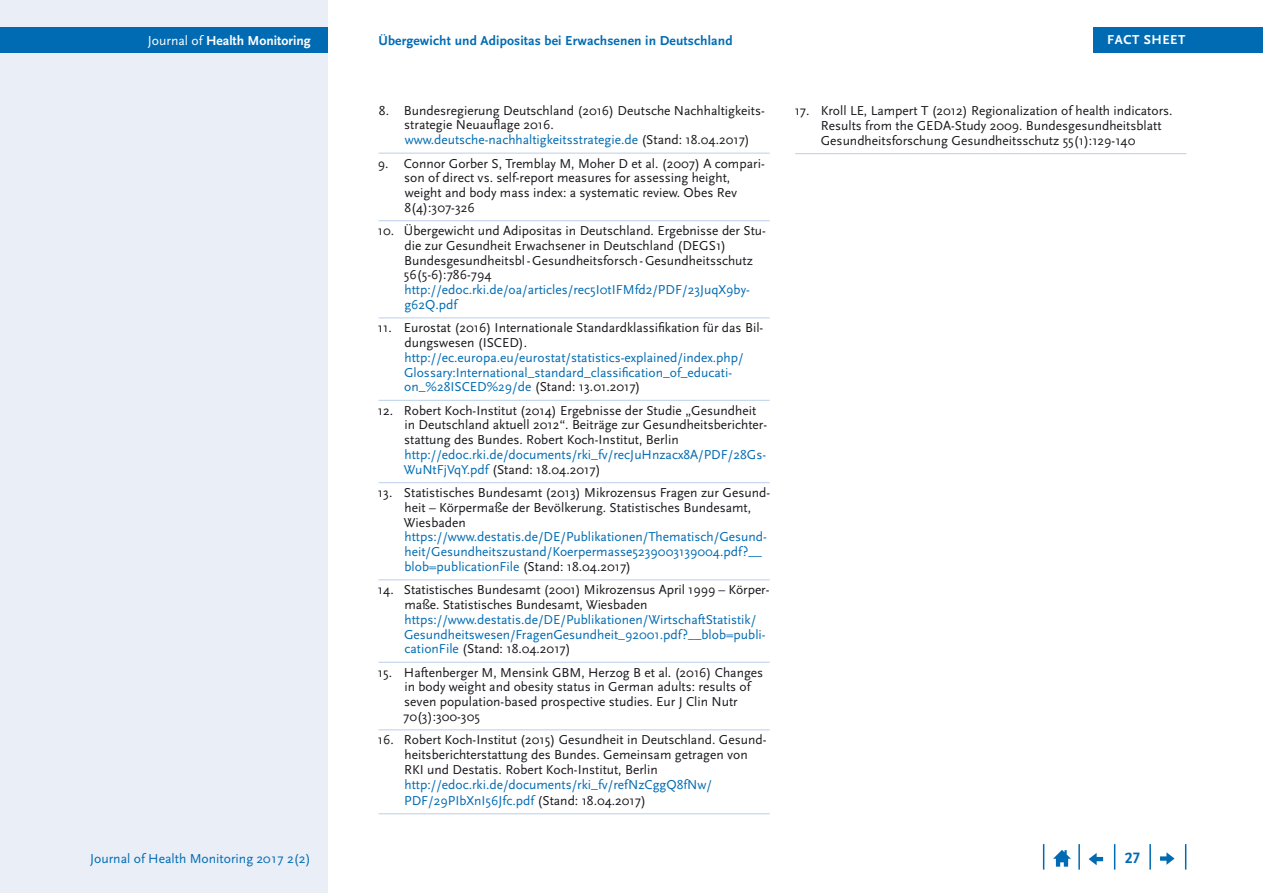
<style>
.page{position:relative;width:1263px;height:893px;background:#fff}
.page>*{position:absolute;margin:0;border:0;box-sizing:border-box;transform-origin:0 0}
.t1{font:700 15.75px "Scala Sans Pro";color:#006bb3}
.t2{font:700 13.65px "Scala Sans Pro";letter-spacing:.01em;color:#006bb3}
.t3{font:13.65px "Scala Sans Pro";color:#006bb3}
.t4{font:700 13.65px "Scala Sans Pro";color:#fff}
.Literaturverzeichnis{font:13.5px/14.7px "Scala Sans Pro";color:#1a171c}
.Literaturverzeichnis-2{font:13.5px/14.7px "Scala Sans Pro";color:#006bb3}
.t5{font:700 13.5px "Scala Sans Pro";letter-spacing:.04em;color:#fff}
.s1{font-weight:400}
.s2{color:#006bb3}
.s3{color:#1a171c}
</style>
<div class="page">
<div style="left:0;top:0;width:327px;height:893px;background:#eaeef7"></div>
<div style="left:0;top:28px;width:327px;height:25px;background:#006bb3"></div>
<svg style="left:1185px;top:844px;width:1px;height:26px"></svg>
<hr style="left:1149px;top:844px;width:2px;height:26px;background:#006bb3">
<svg style="left:1114px;top:844px;width:1px;height:26px"></svg>
<hr style="left:1078px;top:844px;width:2px;height:26px;background:#006bb3">
<svg style="left:1043px;top:844px;width:1px;height:26px"></svg>
<svg style="left:1053px;top:850px;width:18px;height:17px"></svg>
<svg style="left:1089px;top:853px;width:14px;height:12px"></svg>
<svg style="left:1160px;top:852px;width:14px;height:13px"></svg>
<div style="left:1093px;top:28px;width:170px;height:25px;background:#006bb3"></div>
<hr style="left:378px;top:153px;width:392px;height:1px;background:#bdcee8">
<hr style="left:378px;top:220px;width:392px;height:1px;background:#bdcee8">
<hr style="left:378px;top:318px;width:392px;height:1px;background:#bdcee8">
<hr style="left:378px;top:400px;width:392px;height:1px;background:#bdcee8">
<hr style="left:378px;top:482px;width:392px;height:1px;background:#bdcee8">
<hr style="left:378px;top:579px;width:392px;height:1px;background:#bdcee8">
<hr style="left:378px;top:662px;width:392px;height:1px;background:#bdcee8">
<hr style="left:378px;top:729px;width:392px;height:1px;background:#bdcee8">
<hr style="left:378px;top:813px;width:392px;height:1px;background:#bdcee8">
<hr style="left:795px;top:153px;width:391px;height:1px;background:#bdcee8">
<p class="t4" style="left:148px;top:33px;width:164px"><span class="s1">Journal of</span> Health Monitoring</p>
<p class="t2" style="left:378px;top:33px;width:356px">Übergewicht und Adipositas bei Erwachsenen in Deutschland</p>
<p class="Literaturverzeichnis" style="left:404px;top:103px;width:362px;text-indent:-25px">8. Bundesregierung Deutschland (2016) Deutsche Nachhaltigkeits&shy;strategie Neuauflage 2016. <span class="s2">www.deutsche-nachhaltigkeitsstrategie.de</span> (Stand: 18.04.2017)</p>
<p class="Literaturverzeichnis" style="left:404px;top:156px;width:362px;text-indent:-26px">9. Connor Gorber S, Tremblay M, Moher D et al. (2007) A compari&shy;son of direct vs. self-report measures for assessing height, weight and body mass index: a systematic review. Obes Rev 8(4):307-326</p>
<p class="Literaturverzeichnis" style="left:404px;top:223px;width:363px;text-indent:-26px">10. Übergewicht und Adipositas in Deutschland. Ergebnisse der Stu&shy;die zur Gesundheit Erwachsener in Deutschland (DEGS1)<br>Bundesgesundheitsbl-Gesundheitsforsch-Gesundheitsschutz 56(5-6):786-794 <span class="s2">http://edoc.rki.de/oa/articles/rec5I0tIFMfd2/PDF/23JuqX9by&shy;g62Q.pdf</span></p>
<p class="Literaturverzeichnis-2" style="left:404px;top:321px;width:361px;text-indent:-26px"><span class="s3">11. Eurostat (2016) Internationale Standardklassifikation für das Bil&shy;dungswesen (ISCED). </span>http://ec.europa.eu/eurostat/statistics-explained/index.php/ Glossary:International_standard_classification_of_educati&shy;on_%28ISCED%29/de <span class="s3">(Stand: 13.01.2017)</span></p>
<p class="Literaturverzeichnis" style="left:404px;top:403px;width:365px;text-indent:-26px">12. Robert Koch-Institut (2014) Ergebnisse der Studie „Gesundheit in Deutschland aktuell 2012“. Beiträge zur Gesundheitsberichter&shy;stattung des Bundes. Robert Koch-Institut, Berlin <span class="s2">http://edoc.rki.de/documents/rki_fv/recJuHnzacx8A/PDF/28Gs-WuNtFjVqY.pdf</span> (Stand: 18.04.2017)</p>
<p class="Literaturverzeichnis" style="left:404px;top:485px;width:368px;text-indent:-26px">13. Statistisches Bundesamt (2013) Mikrozensus Fragen zur Gesund&shy;heit – Körpermaße der Bevölkerung. Statistisches Bundesamt, Wiesbaden <span class="s2">https://www.destatis.de/DE/Publikationen/Thematisch/Gesund&shy;heit/Gesundheitszustand/Koerpermasse5239003139004.pdf?__ blob=publicationFile</span> (Stand: 18.04.2017)</p>
<p class="Literaturverzeichnis-2" style="left:404px;top:582px;width:367px;text-indent:-26px"><span class="s3">14. Statistisches Bundesamt (2001) Mikrozensus April 1999 – Körper&shy;maße. Statistisches Bundesamt, Wiesbaden </span>https://www.destatis.de/DE/Publikationen/WirtschaftStatistik/ Gesundheitswesen/FragenGesundheit_92001.pdf?__blob=publi&shy;cationFile <span class="s3">(Stand: 18.04.2017)</span></p>
<p class="Literaturverzeichnis" style="left:403px;top:665px;width:362px;text-indent:-25px">15. Haftenberger M, Mensink GBM, Herzog B et al. (2016) Changes in body weight and obesity status in German adults: results of seven population-based prospective studies. Eur J Clin Nutr 70(3):300-305</p>
<p class="Literaturverzeichnis" style="left:404px;top:732px;width:364px;text-indent:-26px">16. Robert Koch-Institut (2015) Gesundheit in Deutschland. Gesund&shy;heitsberichterstattung des Bundes. Gemeinsam getragen von RKI und Destatis. Robert Koch-Institut, Berlin <span class="s2">http://edoc.rki.de/documents/rki_fv/refNzCggQ8fNw/</span></p>
<p class="Literaturverzeichnis-2" style="left:404px;top:793px;width:243px">PDF/29PIbXnI56Jfc.pdf <span class="s3">(Stand: 18.04.2017)</span></p>
<p class="t5" style="left:1107px;top:32px;width:80px">FACT SHEET</p>
<p class="Literaturverzeichnis" style="left:821px;top:103px;width:353px;text-indent:-26px">17. Kroll LE, Lampert T (2012) Regionalization of health indicators.<br>Results from the GEDA-Study 2009. Bundesgesundheitsblatt<br>Gesundheitsforschung Gesundheitsschutz 55(1):129-140</p>
<p class="t3" style="left:90px;top:850px;width:222px">Journal of Health Monitoring 2017 2(2)</p>
<p class="t1" style="left:1125px;top:849px;width:16px">27</p>
</div>
